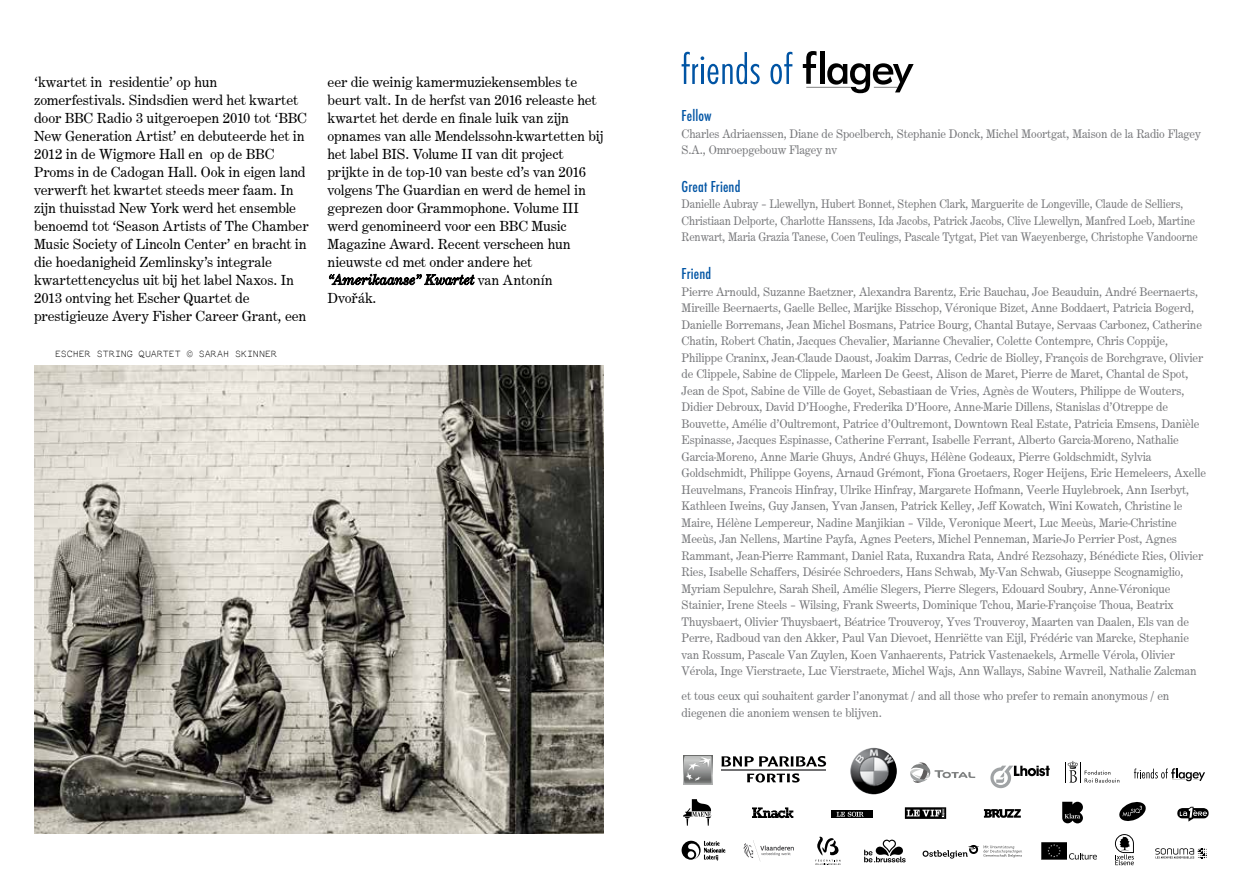
<style>
.page{position:relative;width:1259px;height:893px;background:#fff}
.page>*{position:absolute;margin:0;border:0;box-sizing:border-box;transform-origin:0 0}
.t1{font:500 16.5px "Futura Con";letter-spacing:.01em;color:#0054a4}
.t2{font:15px/18px "Century Exp";letter-spacing:-.005em;color:#000}
.t3{font:12.75px/16.5px "Century Exp";letter-spacing:-.01em;color:#77787b}
.t4{font:12.75px/16.5px "Century Exp";letter-spacing:-.01em;color:#77787b;scale:.92 1}
.t5{font:12.75px/16.5px "Century Exp";letter-spacing:-.01em;color:#77787b;scale:.96 1}
.t6{font:10.5px "Everson Mono";letter-spacing:-.005em;color:#000}
.s1{font-style:italic}
</style>
<div class="page">
<svg style="left:329px;top:274px;width:145px;height:11px"></svg>
<img style="left:34px;top:366px;width:570px;height:468px">
<svg style="left:681px;top:52px;width:78px;height:32px"></svg>
<svg style="left:770px;top:52px;width:22px;height:32px"></svg>
<svg style="left:803px;top:51px;width:110px;height:42px"></svg>
<svg style="left:752px;top:807px;width:41px;height:11px"></svg>
<svg style="left:1119px;top:802px;width:27px;height:19px"></svg>
<svg style="left:815px;top:836px;width:25px;height:29px"></svg>
<svg style="left:743px;top:840px;width:51px;height:21px"></svg>
<svg style="left:1115px;top:834px;width:19px;height:31px"></svg>
<svg style="left:1041px;top:842px;width:56px;height:18px"></svg>
<svg style="left:1155px;top:848px;width:52px;height:10px"></svg>
<svg style="left:905px;top:807px;width:41px;height:12px"></svg>
<svg style="left:984px;top:809px;width:37px;height:9px"></svg>
<svg style="left:864px;top:840px;width:41px;height:22px"></svg>
<svg style="left:681px;top:841px;width:44px;height:20px"></svg>
<svg style="left:1177px;top:806px;width:32px;height:16px"></svg>
<svg style="left:922px;top:845px;width:100px;height:14px"></svg>
<svg style="left:683px;top:755px;width:29px;height:29px"></svg>
<svg style="left:683px;top:756px;width:28px;height:27px"></svg>
<hr style="left:721px;top:769px;width:104px;height:2px;background:#717173">
<svg style="left:721px;top:756px;width:105px;height:11px"></svg>
<svg style="left:747px;top:773px;width:52px;height:9px"></svg>
<svg style="left:990px;top:766px;width:59px;height:22px"></svg>
<svg style="left:910px;top:762px;width:65px;height:21px"></svg>
<svg style="left:1065px;top:761px;width:54px;height:22px"></svg>
<svg style="left:1134px;top:768px;width:71px;height:13px"></svg>
<img style="left:850px;top:748px;width:47px;height:46px;border-radius:23px">
<svg style="left:683px;top:799px;width:28px;height:27px"></svg>
<div style="left:831px;top:811px;width:42px;height:7px;background:#000"></div>
<svg style="left:836px;top:812px;width:27px;height:5px"></svg>
<svg style="left:1062px;top:802px;width:21px;height:21px"></svg>
<p class="t2" style="left:34px;top:73px;width:276px">‘kwartet in residentie’ op hun zomerfestivals. Sindsdien werd het kwartet door BBC Radio 3 uitgeroepen 2010 tot ‘BBC New Generation Artist’ en debuteerde het in 2012 in de Wigmore Hall en op de BBC Proms in de Cadogan Hall. Ook in eigen land verwerft het kwartet steeds meer faam. In zijn thuisstad New York werd het ensemble benoemd tot ‘Season Artists of The Chamber Music Society of Lincoln Center’ en bracht in die hoedanigheid Zemlinsky’s integrale kwartettencyclus uit bij het label Naxos. In 2013 ontving het Escher Quartet de prestigieuze Avery Fisher Career Grant, een</p>
<p class="t2" style="left:327px;top:73px;width:278px">eer die weinig kamermuziekensembles te beurt valt. In de herfst van 2016 releaste het kwartet het derde en finale luik van zijn opnames van alle Mendelssohn-kwartetten bij het label BIS. Volume II van dit project prijkte in de top-10 van beste cd’s van 2016 volgens The Guardian en werd de hemel in geprezen door Grammophone. Volume III werd genomineerd voor een BBC Music Magazine Award. Recent verscheen hun nieuwste cd met onder andere het <span class="s1">“Amerikaanse” Kwartet</span> van Antonín Dvořák.</p>
<p class="t6" style="left:55px;top:346px;width:223px">ESCHER STRING QUARTET © SARAH SKINNER</p>
<p class="t1" style="left:681px;top:107px;width:32px">Fellow</p>
<p class="t5" style="left:681px;top:125px;width:542px">Charles Adriaenssen, Diane de Spoelberch, Stephanie Donck, Michel Moortgat, Maison de la Radio Flagey<br>S.A., Omroepgebouw Flagey nv</p>
<p class="t1" style="left:681px;top:177px;width:60px">Great Friend</p>
<p class="t4" style="left:681px;top:196px;width:562px">Danielle Aubray – Llewellyn, Hubert Bonnet, Stephen Clark, Marguerite de Longeville, Claude de Selliers,<br>Christiaan Delporte, Charlotte Hanssens, Ida Jacobs, Patrick Jacobs, Clive Llewellyn, Manfred Loeb, Martine<br>Renwart, Maria Grazia Tanese, Coen Teulings, Pascale Tytgat, Piet van Waeyenberge, Christophe Vandoorne</p>
<p class="t1" style="left:681px;top:265px;width:31px">Friend</p>
<p class="t3" style="left:681px;top:284px;width:526px">Pierre Arnould, Suzanne Baetzner, Alexandra Barentz, Eric Bauchau, Joe Beauduin, André Beernaerts, Mireille Beernaerts, Gaelle Bellec, Marijke Bisschop, Véronique Bizet, Anne Boddaert, Patricia Bogerd, Danielle Borremans, Jean Michel Bosmans, Patrice Bourg, Chantal Butaye, Servaas Carbonez, Catherine Chatin, Robert Chatin, Jacques Chevalier, Marianne Chevalier, Colette Contempre, Chris Coppije, Philippe Craninx, Jean-Claude Daoust, Joakim Darras, Cedric de Biolley, François de Borchgrave, Olivier de Clippele, Sabine de Clippele, Marleen De Geest, Alison de Maret, Pierre de Maret, Chantal de Spot, Jean de Spot, Sabine de Ville de Goyet, Sebastiaan de Vries, Agnès de Wouters, Philippe de Wouters, Didier Debroux, David D’Hooghe, Frederika D’Hoore, Anne-Marie Dillens, Stanislas d’Otreppe de Bouvette, Amélie d’Oultremont, Patrice d’Oultremont, Downtown Real Estate, Patricia Emsens, Danièle Espinasse, Jacques Espinasse, Catherine Ferrant, Isabelle Ferrant, Alberto Garcia-Moreno, Nathalie Garcia-Moreno, Anne Marie Ghuys, André Ghuys, Hélène Godeaux, Pierre Goldschmidt, Sylvia Goldschmidt, Philippe Goyens, Arnaud Grémont, Fiona Groetaers, Roger Heijens, Eric Hemeleers, Axelle Heuvelmans, Francois Hinfray, Ulrike Hinfray, Margarete Hofmann, Veerle Huylebroek, Ann Iserbyt, Kathleen Iweins, Guy Jansen, Yvan Jansen, Patrick Kelley, Jeff Kowatch, Wini Kowatch, Christine le Maire, Hélène Lempereur, Nadine Manjikian – Vilde, Veronique Meert, Luc Meeùs, Marie-Christine Meeùs, Jan Nellens, Martine Payfa, Agnes Peeters, Michel Penneman, Marie-Jo Perrier Post, Agnes Rammant, Jean-Pierre Rammant, Daniel Rata, Ruxandra Rata, André Rezsohazy, Bénédicte Ries, Olivier Ries, Isabelle Schaffers, Désirée Schroeders, Hans Schwab, My-Van Schwab, Giuseppe Scognamiglio, Myriam Sepulchre, Sarah Sheil, Amélie Slegers, Pierre Slegers, Edouard Soubry, Anne-Véronique Stainier, Irene Steels – Wilsing, Frank Sweerts, Dominique Tchou, Marie-Françoise Thoua, Beatrix Thuysbaert, Olivier Thuysbaert, Béatrice Trouveroy, Yves Trouveroy, Maarten van Daalen, Els van de Perre, Radboud van den Akker, Paul Van Dievoet, Henriëtte van Eijl, Frédéric van Marcke, Stephanie van Rossum, Pascale Van Zuylen, Koen Vanhaerents, Patrick Vastenaekels, Armelle Vérola, Olivier Vérola, Inge Vierstraete, Luc Vierstraete, Michel Wajs, Ann Wallays, Sabine Wavreil, Nathalie Zalcman</p>
<p class="t3" style="left:681px;top:688px;width:489px">et tous ceux qui souhaitent garder l’anonymat / and all those who prefer to remain anonymous / en diegenen die anoniem wensen te blijven.</p>
</div>
